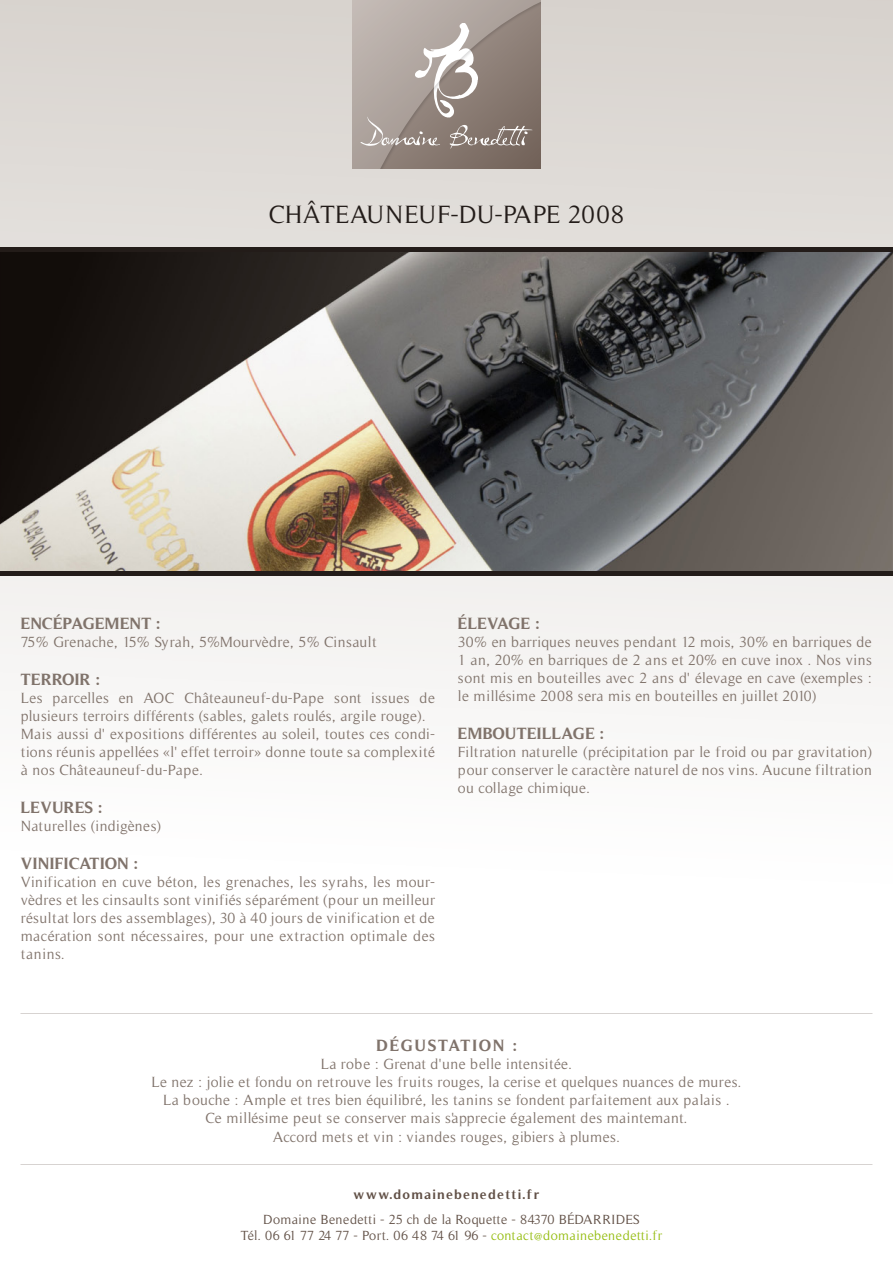
<style>
.page{position:relative;width:893px;height:1263px;background:#fff}
.page>*{position:absolute;margin:0;border:0;box-sizing:border-box;transform-origin:0 0}
.t1{font:25.5px "Timeless";color:#231c19}
.t2{font:700 16.5px "Timeless";color:#80736b}
.t3{font:700 16.5px "Timeless";letter-spacing:.1em;color:#80736b}
.t4{font:15px/18px "Timeless";letter-spacing:.025em;color:#80736b;text-align:justify}
.t5{font:13.5px/16.2px "Timeless";letter-spacing:.025em;color:#615046;text-align:center}
.t6{font:700 13.5px "Timeless";letter-spacing:.1em;color:#615046}
.s1{color:#94bc0d}
</style>
<div class="page">
<img style="left:0;top:0;width:893px;height:1165px">
<div style="left:0;top:247px;width:893px;height:5px;background:#231c19"></div>
<hr style="left:0;top:571px;width:893px;height:4px;background:#231c19">
<h1 class="t1" style="left:269px;top:200px;width:357px">CHÂTEAUNEUF-DU-PAPE 2008</h1>
<p class="t2" style="left:21px;top:614px;width:140px">ENCÉPAGEMENT :</p>
<p class="t4" style="left:21px;top:633px;width:357px">75% Grenache, 15% Syrah, 5%Mourvèdre, 5% Cinsault</p>
<p class="t2" style="left:21px;top:669px;width:80px">TERROIR :</p>
<p class="t4" style="left:21px;top:689px;width:416px;text-align:left">Les parcelles en AOC Châteauneuf-du-Pape sont issues de plusieurs terroirs différents (sables, galets roulés, argile rouge).<br>Mais aussi d' expositions différentes au soleil, toutes ces condi&shy;tions réunis appellées «l' effet terroir» donne toute sa complexité à nos Châteauneuf-du-Pape.</p>
<p class="t2" style="left:21px;top:797px;width:82px">LEVURES :</p>
<p class="t4" style="left:21px;top:817px;width:142px">Naturelles (indigènes)</p>
<p class="t2" style="left:21px;top:853px;width:118px">VINIFICATION :</p>
<p class="t4" style="left:21px;top:872px;width:416px">Vinification en cuve béton, les grenaches, les syrahs, les mour&shy;vèdres et les cinsaults sont vinifiés séparément (pour un meilleur résultat lors des assemblages), 30 à 40 jours de vinification et de macération sont nécessaires, pour une extraction optimale des tanins.</p>
<p class="t2" style="left:458px;top:614px;width:83px">ÉLEVAGE :</p>
<p class="t4" style="left:458px;top:633px;width:416px">30% en barriques neuves pendant 12 mois, 30% en barriques de 1 an, 20% en barriques de 2 ans et 20% en cuve inox . Nos vins sont mis en bouteilles avec 2 ans d' élevage en cave (exemples : le millésime 2008 sera mis en bouteilles en juillet 2010)</p>
<p class="t2" style="left:458px;top:723px;width:147px">EMBOUTEILLAGE :</p>
<p class="t4" style="left:458px;top:743px;width:416px">Filtration naturelle (précipitation par le froid ou par gravitation) pour conserver le caractère naturel de nos vins. Aucune filtration ou collage chimique.</p>
<p class="t3" style="left:376px;top:1036px;width:142px">DÉGUSTATION :</p>
<p class="t4" style="left:151px;top:1055px;width:592px;text-align:center">La robe : Grenat d'une belle intensitée.<br>Le nez : jolie et fondu on retrouve les fruits rouges, la cerise et quelques nuances de mures.<br>La bouche : Ample et tres bien équilibré, les tanins se fondent parfaitement aux palais .<br>Ce millésime peut se conserver mais s'apprecie également des maintemant.<br>Accord mets et vin : viandes rouges, gibiers à plumes.</p>
<p class="t6" style="left:354px;top:1186px;width:188px">www.domainebenedetti.fr</p>
<p class="t5" style="left:241px;top:1211px;width:423px">Domaine Benedetti - 25 ch de la Roquette - 84370 BÉDARRIDES<br>Tél. 06 61 77 24 77 - Port. 06 48 74 61 96 - <span class="s1">contact@domainebenedetti.fr</span></p>
</div>
